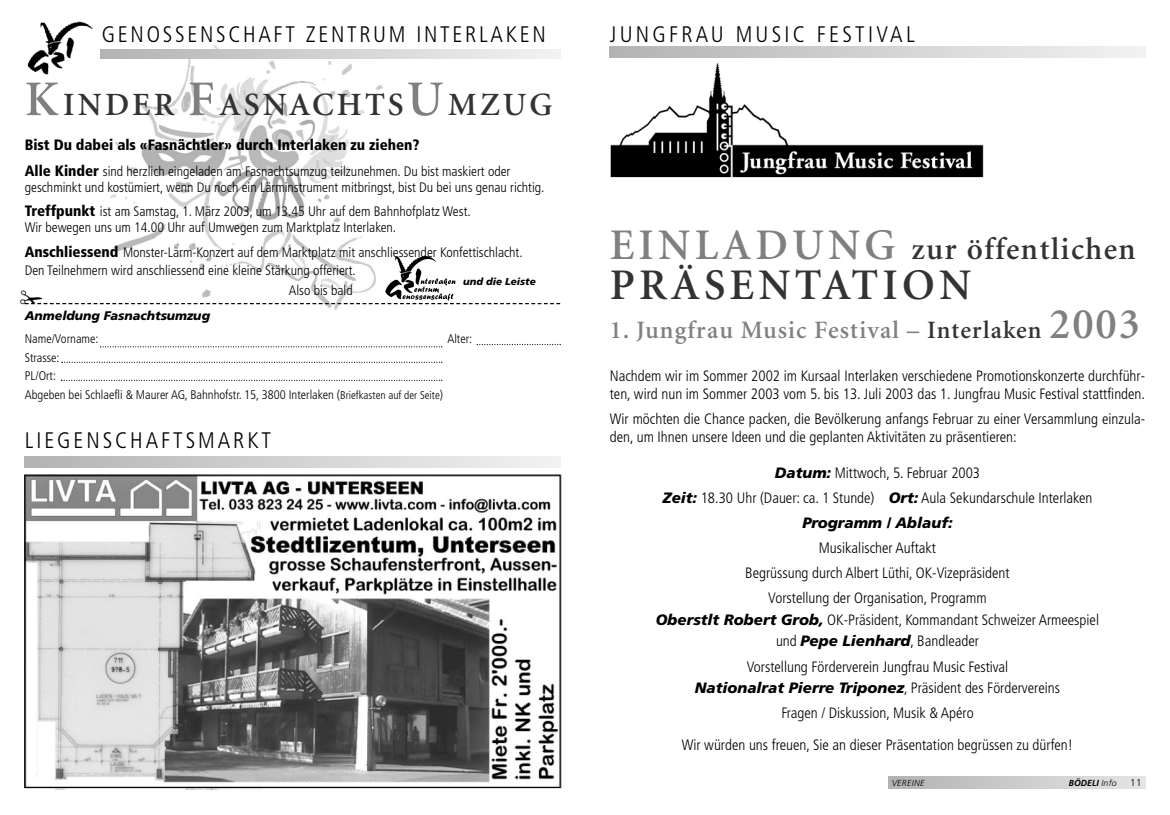
<style>
.page{position:relative;width:1170px;height:815px;background:#fff}
.page>*{position:absolute;margin:0;border:0;box-sizing:border-box;transform-origin:0 0}
.t1{font:600 43.75px "Minion";letter-spacing:.095em;color:#333}
.t2{font:600 32.5px "Minion";letter-spacing:.095em;color:#333}
.t3{font:600 31.25px "Minion";letter-spacing:.05em;color:#333}
.t4{font:600 25px "Minion";letter-spacing:.045em;color:#808080}
.t5{font:300 condensed 22.5px "Frutiger";letter-spacing:.13em;color:#000}
.t6{font:300 condensed 15px/25.1px "Frutiger";color:#000;text-align:center}
.t7{font:900 condensed 15px "Frutiger";color:#000}
.t8{font:300 condensed 13.75px/15.8px "Frutiger";color:#000}
.t9{font:300 condensed 12.5px/18.5px "Frutiger";color:#000}
.t10{font:italic 900 12.5px "Frutiger";color:#000}
.t11{font:italic 900 10px "Frutiger";color:#000}
.t12{font:300 10px "Frutiger";color:#000}
.t13{font:italic 700 8.75px "Frutiger";color:#000}
.t14{font:italic 300 8.75px "Frutiger LT Std";letter-spacing:.035em;color:#000}
.s1{font-size:50px;color:#808080}
.s2{font-weight:900;font-size:15px}
.s3{font-size:11.25px}
.s4{font-size:43.75px;color:#808080}
.s5{color:#333}
.s6{font-size:43.75px}
.s7{font-weight:900;font-style:italic;font-stretch:normal}
.s8{font-family:"Frutiger LT Std";font-weight:300}
</style>
<div class="page">
<img style="left:383px;top:256px;width:75px;height:49px">
<img style="left:110px;top:45px;width:273px;height:265px">
<svg style="left:888px;top:776px;width:256px;height:12px;background:#cbcbcb"></svg>
<svg style="left:609px;top:47px;width:535px;height:10px;background:#d2d2d2"></svg>
<img style="left:610px;top:63px;width:374px;height:115px">
<svg style="left:101px;top:50px;width:459px;height:8px;background:#d2d2d2"></svg>
<img style="left:27px;top:21px;width:66px;height:54px">
<svg style="left:100px;top:346px;width:342px;height:1px"></svg>
<svg style="left:476px;top:344px;width:84px;height:1px"></svg>
<svg style="left:61px;top:362px;width:381px;height:1px"></svg>
<svg style="left:61px;top:380px;width:381px;height:1px"></svg>
<img style="left:25px;top:460px;width:537px;height:330px">
<svg style="left:25px;top:457px;width:535px;height:10px;background:#d2d2d2"></svg>
<svg style="left:24px;top:291px;width:536px;height:13px"></svg>
<h3 class="t5" style="left:102px;top:25px;width:445px">GENOSSENSCHAFT ZENTRUM INTERLAKEN</h3>
<h3 class="t5" style="left:609px;top:25px;width:306px">JUNGFRAU MUSIC FESTIVAL</h3>
<h2 class="t2" style="left:25px;top:92px;width:529px"><span class="s1">K</span>INDER <span class="s1">F</span>ASNACHTS<span class="s1">U</span>MZUG</h2>
<p class="t7" style="left:25px;top:139px;width:396px">Bist Du dabei als «Fasnächtler» durch Interlaken zu ziehen?</p>
<p class="t8" style="left:25px;top:165px;width:521px"><span class="s2">Alle Kinder</span> sind herzlich eingeladen am Fasnachtsumzug teilzunehmen. Du bist maskiert oder geschminkt und kostümiert, wenn Du noch ein Lärminstrument mitbringst, bist Du bei uns genau richtig.</p>
<p class="t8" style="left:25px;top:205px;width:447px"><span class="s2">Treffpunkt</span> ist am Samstag, 1. März 2003, um 13.45 Uhr auf dem Bahnhofplatz West.<br>Wir bewegen uns um 14.00 Uhr auf Umwegen zum Marktplatz Interlaken.</p>
<p class="t8" style="left:25px;top:244px;width:499px;line-height:18.2px"><span class="s2">Anschliessend</span> Monster-Lärm-Konzert auf dem Marktplatz mit anschliessender Konfettischlacht.<br>Den Teilnehmern wird anschliessend eine kleine Stärkung offeriert.</p>
<p class="t8" style="left:289px;top:284px;width:65px">Also bis bald</p>
<p class="t10" style="left:25px;top:311px;width:187px">Anmeldung Fasnachtsumzug</p>
<p class="t9" style="left:25px;top:331px;width:75px">Name/Vorname:</p>
<p class="t9" style="left:447px;top:331px;width:26px">Alter:</p>
<p class="t9" style="left:25px;top:349px;width:420px">Strasse:<br>PL/Ort:<br>Abgeben bei Schlaefli &amp; Maurer AG, Bahnhofstr. 15, 3800 Interlaken (<span class="s3">Briefkasten auf der Seite</span>)</p>
<p class="t11" style="left:463px;top:278px;width:74px">und die Leiste</p>
<h3 class="t5" style="left:25px;top:431px;width:248px">LIEGENSCHAFTSMARKT</h3>
<h3 class="t3" style="left:609px;top:237px;width:527px"><span class="s4">EINLADUNG</span> zur öffentlichen</h3>
<h1 class="t1" style="left:609px;top:268px;width:363px">PRÄSENTATION</h1>
<h3 class="t4" style="left:609px;top:320px;width:531px">1. Jungfrau Music Festival – <span class="s5">Interlaken</span> <span class="s6">2003</span></h3>
<p class="t6" style="left:609px;top:368px;width:537px;line-height:18px;text-align:left">Nachdem wir im Sommer 2002 im Kursaal Interlaken verschiedene Promotionskonzerte durchführ&shy;ten, wird nun im Sommer 2003 vom 5. bis 13. Juli 2003 das 1. Jungfrau Music Festival stattfinden.</p>
<p class="t6" style="left:609px;top:411px;width:537px;line-height:18px;text-align:left">Wir möchten die Chance packen, die Bevölkerung anfangs Februar zu einer Versammlung einzula&shy;den, um Ihnen unsere Ideen und die geplanten Aktivitäten zu präsentieren:</p>
<p class="t6" style="left:662px;top:461px;width:431px"><span class="s7">Datum:</span> Mittwoch, 5. Februar 2003<br><span class="s7">Zeit:</span> 18.30 Uhr (Dauer: ca. 1 Stunde) <span class="s7">Ort:</span> Aula Sekundarschule Interlaken<br><span class="s7">Programm / Ablauf:</span></p>
<p class="t6" style="left:745px;top:537px;width:266px">Musikalischer Auftakt<br>Begrüssung durch Albert Lüthi, OK-Vizepräsident<br>Vorstellung der Organisation, Programm</p>
<p class="t6" style="left:656px;top:610px;width:444px;line-height:21.5px"><span class="s7">Oberstlt Robert Grob,</span> OK-Präsident, Kommandant Schweizer Armeespiel und <span class="s7">Pepe Lienhard</span>, Bandleader</p>
<p class="t6" style="left:695px;top:657px;width:366px;line-height:21.5px">Vorstellung Förderverein Jungfrau Music Festival<br><span class="s7">Nationalrat Pierre Triponez</span>, Präsident des Fördervereins</p>
<p class="t6" style="left:681px;top:698px;width:393px;line-height:32.1px">Fragen / Diskussion, Musik &amp; Apéro<br>Wir würden uns freuen, Sie an dieser Präsentation begrüssen zu dürfen!</p>
<p class="t14" style="left:891px;top:779px;width:34px">VEREINE</p>
<p class="t13" style="left:1068px;top:779px;width:50px">BÖDELI <span class="s8">Info</span></p>
<p class="t12" style="left:1129px;top:778px;width:13px">11</p>
</div>
